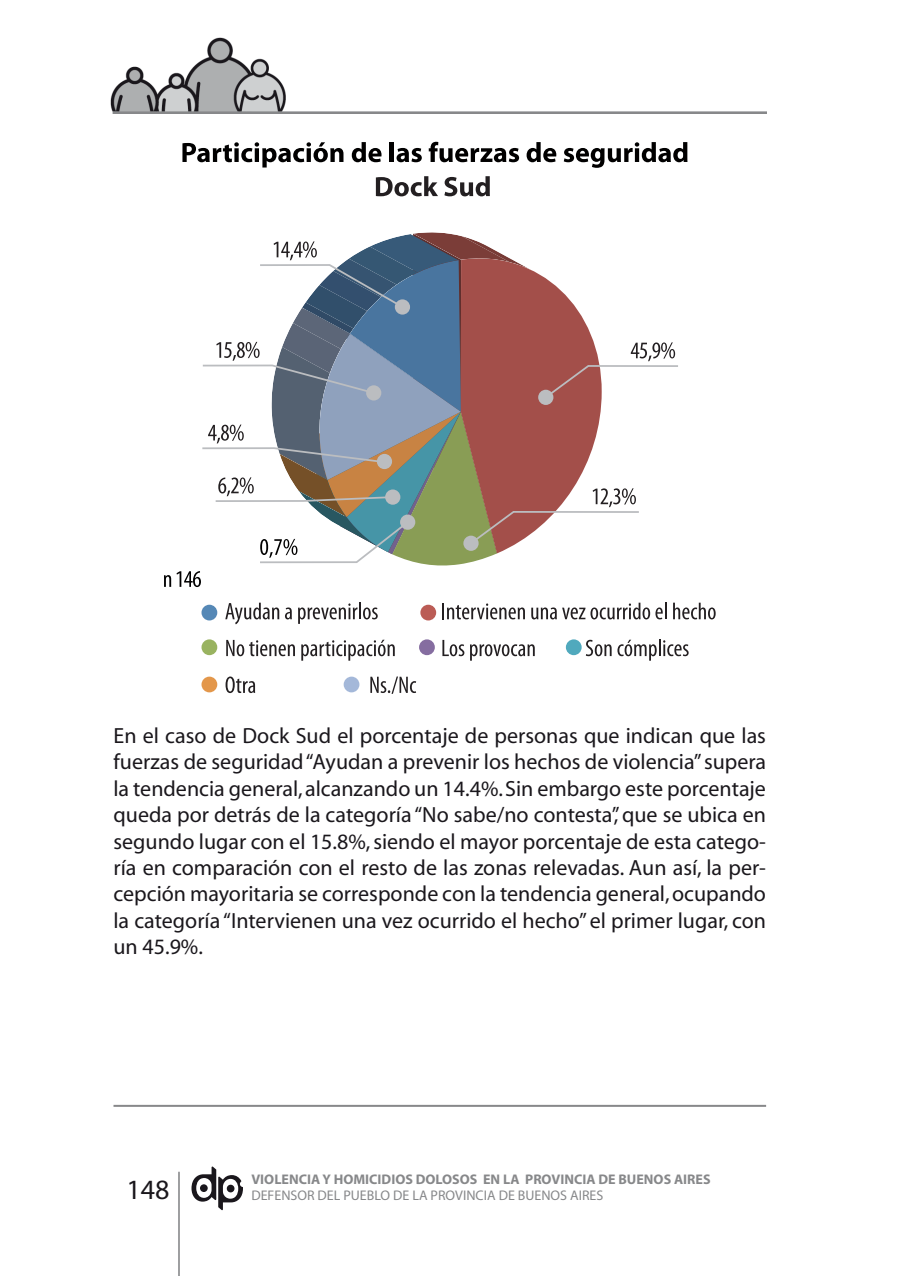
<style>
.page{position:relative;width:908px;height:1276px;background:#fff}
.page>*{position:absolute;margin:0;border:0;box-sizing:border-box;transform-origin:0 0}
.t1{font:28px "Myriad Pro";color:#1a171c}
.t2{font:22px/26.4px "Myriad";color:#1a171c;text-align:justify}
.t3{font:700 14px "Myriad";color:#87888a}
.t4{font:14px "Myriad";color:#87888a}
</style>
<div class="page">
<img style="left:110px;top:37px;width:655px;height:76px">
<hr style="left:113px;top:1105px;width:652px;height:2px;background:#87888a">
<svg style="left:191px;top:1166px;width:52px;height:44px"></svg>
<hr style="left:178px;top:1172px;width:2px;height:104px;background:#87888a">
<svg style="left:376px;top:176px;width:62px;height:20px"></svg>
<svg style="left:444px;top:176px;width:45px;height:20px"></svg>
<div style="left:201px;top:605px;width:16px;height:15px;background:#5588b6;border-radius:50%"></div>
<div style="left:201px;top:639px;width:16px;height:16px;background:#99b360;border-radius:50%"></div>
<div style="left:343px;top:676px;width:16px;height:16px;background:#a4b8d9;border-radius:50%"></div>
<div style="left:419px;top:639px;width:15px;height:16px;background:#856da0;border-radius:50%"></div>
<div style="left:565px;top:639px;width:16px;height:16px;background:#50a9bd;border-radius:50%"></div>
<div style="left:420px;top:605px;width:16px;height:15px;background:#bb5c55;border-radius:50%"></div>
<svg style="left:225px;top:602px;width:54px;height:22px"></svg>
<svg style="left:285px;top:607px;width:7px;height:12px"></svg>
<svg style="left:298px;top:602px;width:79px;height:22px"></svg>
<svg style="left:442px;top:603px;width:82px;height:16px"></svg>
<svg style="left:531px;top:607px;width:25px;height:12px"></svg>
<svg style="left:562px;top:602px;width:104px;height:17px"></svg>
<svg style="left:673px;top:602px;width:42px;height:17px"></svg>
<svg style="left:226px;top:640px;width:69px;height:16px"></svg>
<svg style="left:301px;top:640px;width:93px;height:20px"></svg>
<svg style="left:442px;top:640px;width:22px;height:16px"></svg>
<svg style="left:470px;top:644px;width:64px;height:16px"></svg>
<svg style="left:585px;top:640px;width:26px;height:16px"></svg>
<svg style="left:617px;top:639px;width:71px;height:21px"></svg>
<svg style="left:225px;top:676px;width:30px;height:17px"></svg>
<svg style="left:370px;top:676px;width:46px;height:18px"></svg>
<div style="left:201px;top:676px;width:16px;height:16px;background:#e3974b;border-radius:50%"></div>
<svg style="left:182px;top:142px;width:161px;height:25px"></svg>
<svg style="left:351px;top:142px;width:30px;height:20px"></svg>
<div style="left:389px;top:142px;width:5px;height:20px;background:#010000"></div>
<svg style="left:396px;top:148px;width:25px;height:14px"></svg>
<svg style="left:428px;top:142px;width:91px;height:20px"></svg>
<svg style="left:526px;top:142px;width:30px;height:20px"></svg>
<svg style="left:563px;top:142px;width:124px;height:26px"></svg>
<svg style="left:164px;top:232px;width:514px;height:355px"></svg>
<p class="t2" style="left:113px;top:723px;width:654px">En el caso de Dock Sud el porcentaje de personas que indican que las fuerzas de seguridad “Ayudan a prevenir los hechos de violencia” supera la tendencia general, alcanzando un 14.4%. Sin embargo este porcentaje queda por detrás de la categoría “No sabe/no contesta”, que se ubica en segundo lugar con el 15.8%, siendo el mayor porcentaje de esta catego&shy;ría en comparación con el resto de las zonas relevadas. Aun así, la per&shy;cepción mayoritaria se corresponde con la tendencia general, ocupando la categoría “Intervienen una vez ocurrido el hecho” el primer lugar, con un 45.9%.</p>
<p class="t1" style="left:126px;top:1172px;width:45px">148</p>
<p class="t3" style="left:251px;top:1171px;width:460px">VIOLENCIA Y HOMICIDIOS DOLOSOS EN LA PROVINCIA DE BUENOS AIRES</p>
<p class="t4" style="left:251px;top:1188px;width:353px">DEFENSOR DEL PUEBLO DE LA PROVINCIA DE BUENOS AIRES</p>
</div>
